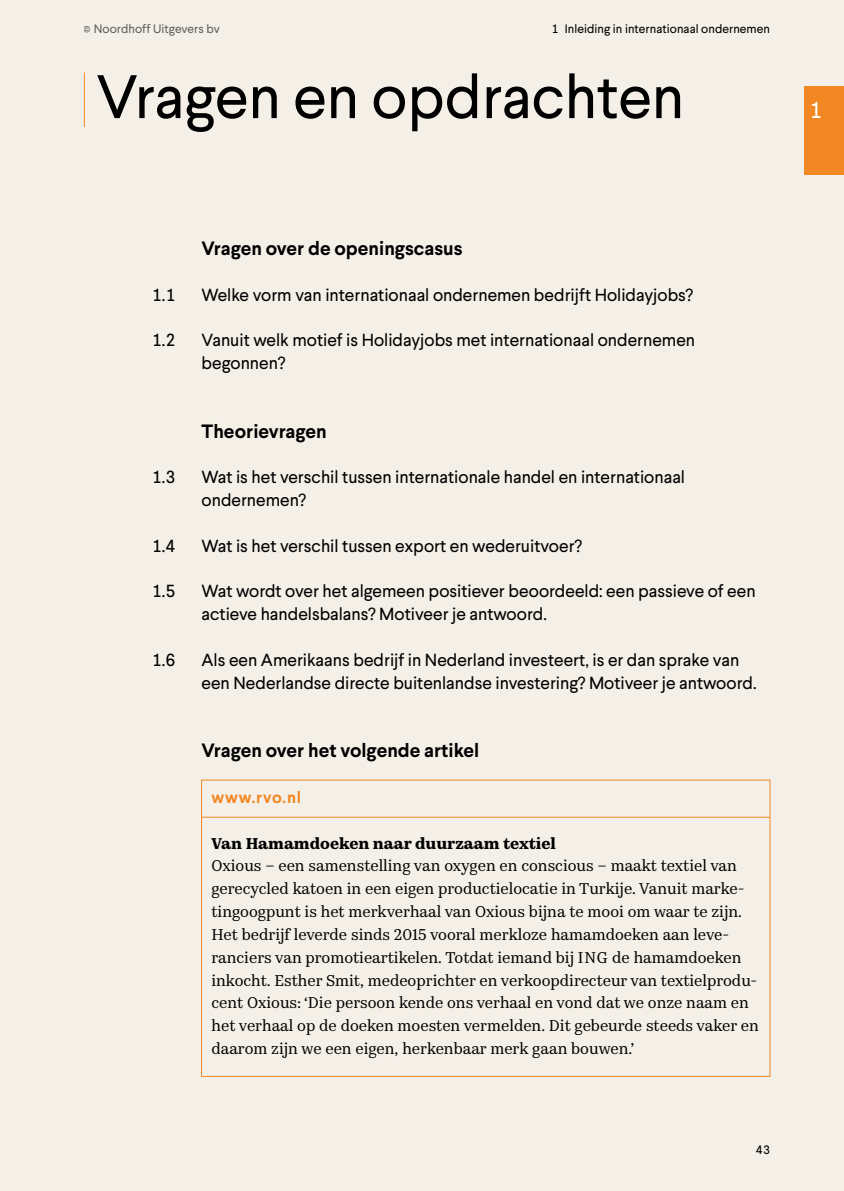
<style>
.page{position:relative;width:844px;height:1191px;background:#fff}
.page>*{position:absolute;margin:0;border:0;box-sizing:border-box;transform-origin:0 0}
.t1{font:61.25px "Larsseit";color:#000}
.t2{font:22.75px "Larsseit";color:#fff}
.t3{font:700 19.25px "Larsseit";color:#000}
.t4{font:17.5px/22.8px "Larsseit";color:#000}
.t5{font:700 16.45px "Larsseit";letter-spacing:.05em;color:#f18824}
.t6{font:15.75px/22.8px "Kazimir Text";color:#000}
.t7{font:700 15.75px "Kazimir Text";color:#000}
.t8{font:12.25px "Larsseit";letter-spacing:.005em;color:#000}
</style>
<div class="page">
<div style="left:0;top:0;width:843px;height:1191px;background:#f4f0e8"></div>
<div style="left:201px;top:816px;width:569px;height:260px;background:#f4f0e8;border:1px solid #f18824"></div>
<hr style="left:84px;top:72px;width:1px;height:55px;background:#f18824">
<div style="left:804px;top:86px;width:39px;height:89px;background:#f18824"></div>
<p class="t8" style="left:84px;top:21px;width:137px">© Noordhoff Uitgevers bv</p>
<p class="t8" style="left:551px;top:21px;width:220px">1 Inleiding in internationaal ondernemen</p>
<h1 class="t1" style="left:96px;top:57px;width:589px">Vragen en opdrachten</h1>
<h2 class="t2" style="left:809px;top:95px;width:15px">1</h2>
<p class="t3" style="left:201px;top:235px;width:262px">Vragen over de openingscasus</p>
<p class="t4" style="left:152px;top:283px;width:25px">1.1</p>
<p class="t4" style="left:201px;top:283px;width:493px">Welke vorm van internationaal ondernemen bedrijft Holidayjobs?</p>
<p class="t4" style="left:152px;top:329px;width:25px">1.2</p>
<p class="t4" style="left:201px;top:329px;width:495px">Vanuit welk motief is Holidayjobs met internationaal ondernemen begonnen?</p>
<p class="t3" style="left:201px;top:418px;width:127px">Theorievragen</p>
<p class="t4" style="left:152px;top:465px;width:25px">1.3</p>
<p class="t4" style="left:201px;top:465px;width:485px">Wat is het verschil tussen internationale handel en internationaal ondernemen?</p>
<p class="t4" style="left:152px;top:534px;width:25px">1.4</p>
<p class="t4" style="left:201px;top:534px;width:382px">Wat is het verschil tussen export en wederuitvoer?</p>
<p class="t4" style="left:152px;top:580px;width:25px">1.5</p>
<p class="t4" style="left:201px;top:580px;width:555px">Wat wordt over het algemeen positiever beoordeeld: een passieve of een actieve handelsbalans? Motiveer je antwoord.</p>
<p class="t4" style="left:152px;top:648px;width:25px">1.6</p>
<p class="t4" style="left:201px;top:648px;width:556px">Als een Amerikaans bedrijf in Nederland investeert, is er dan sprake van een Nederlandse directe buitenlandse investering? Motiveer je antwoord.</p>
<p class="t3" style="left:201px;top:737px;width:279px">Vragen over het volgende artikel</p>
<p class="t5" style="left:211px;top:786px;width:91px">www.rvo.nl</p>
<p class="t7" style="left:211px;top:831px;width:346px">Van Hamamdoeken naar duurzaam textiel</p>
<p class="t6" style="left:211px;top:853px;width:548px">Oxious – een samenstelling van oxygen en conscious – maakt textiel van gerecycled katoen in een eigen productielocatie in Turkije. Vanuit marke&shy;tingoogpunt is het merkverhaal van Oxious bijna te mooi om waar te zijn.<br>Het bedrijf leverde sinds 2015 vooral merkloze hamamdoeken aan leve&shy;ranciers van promotieartikelen. Totdat iemand bij ING de hamamdoeken inkocht. Esther Smit, medeoprichter en verkoopdirecteur van textielprodu&shy;cent Oxious: ‘Die persoon kende ons verhaal en vond dat we onze naam en het verhaal op de doeken moesten vermelden. Dit gebeurde steeds vaker en daarom zijn we een eigen, herkenbaar merk gaan bouwen.’</p>
<p class="t8" style="left:755px;top:1141px;width:16px">43</p>
</div>
